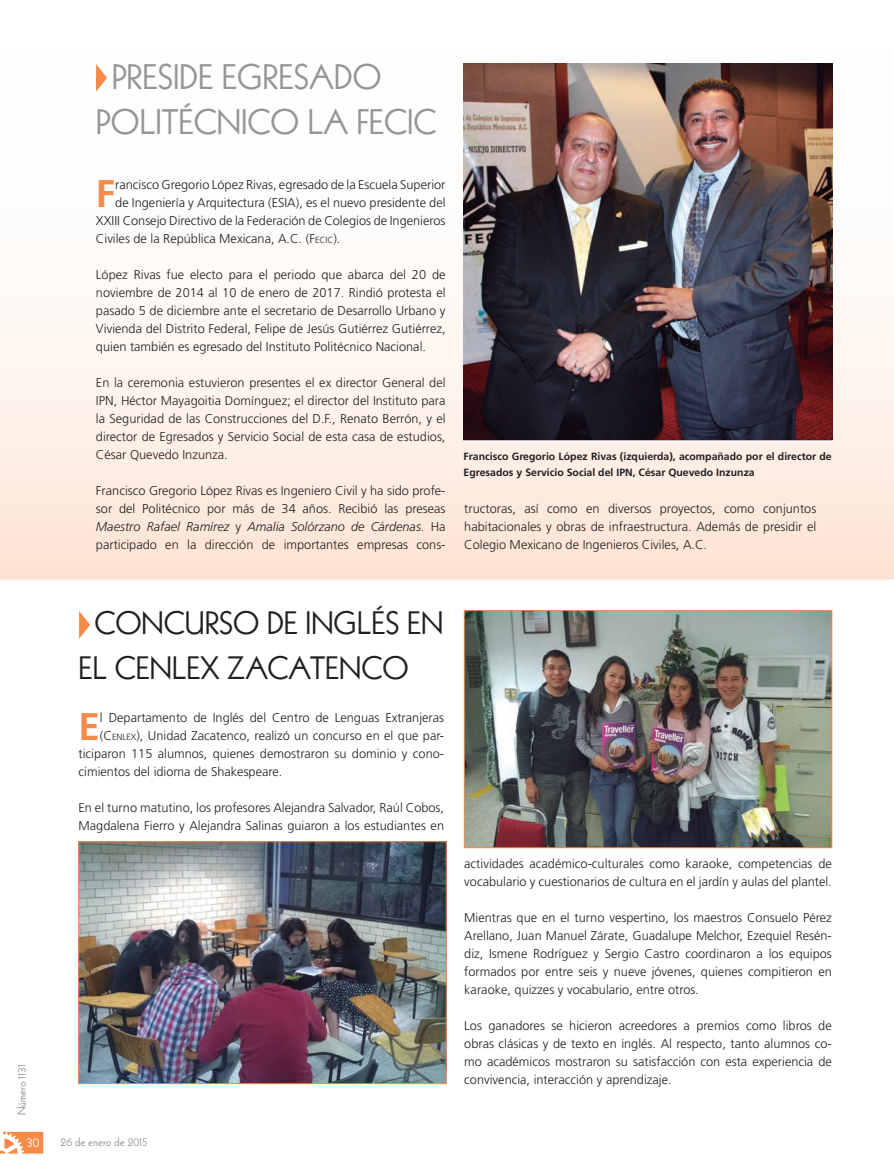
<style>
.page{position:relative;width:894px;height:1170px;background:#fff}
.page>*{position:absolute;margin:0;border:0;box-sizing:border-box;transform-origin:0 0}
.t1{font:700 38.55px "Frutiger LT Std";color:#f68a49}
.t2{font:34.5px/45px "Kabel";color:#939598;text-align:center}
.t3{font:31.5px/45px "Kabel";color:#231f20}
.t4{font:13.5px "Kabel";color:#fff}
.t5{font:300 12.75px/18px "Frutiger LT Std";color:#231f20;text-align:justify}
.t6{font:12px "Kabel";color:#939598}
.t7{font:700 10.5px/16.5px "Frutiger LT Std";color:#231f20}
.s1{font-size:8.85px}
.s2{font-style:inherit}
.s3{font-style:italic}
</style>
<div class="page">
<svg style="left:0;top:1132px;width:43px;height:22px"></svg>
<svg style="left:0;top:63px;width:894px;height:517px"></svg>
<svg style="left:96px;top:64px;width:11px;height:28px"></svg>
<img style="left:463px;top:63px;width:369px;height:377px">
<svg style="left:79px;top:611px;width:11px;height:28px"></svg>
<img style="left:80px;top:843px;width:364px;height:239px">
<div style="left:78px;top:841px;width:368px;height:243px;border:1px solid #f68a49"></div>
<img style="left:466px;top:612px;width:364px;height:234px">
<div style="left:464px;top:610px;width:368px;height:238px;border:1px solid #f68a49"></div>
<h2 class="t2" style="left:96px;top:55px;width:291px">PRESIDE EGRESADO<br>POLITÉCNICO LA FECIC</h2>
<h1 class="t1" style="left:96px;top:171px;width:21px">F</h1>
<p class="t5" style="left:115px;top:175px;width:332px">rancisco Gregorio López Rivas, egresado de la Escuela Superior</p>
<p class="t5" style="left:115px;top:193px;width:332px">de Ingeniería y Arquitectura (ESIA), es el nuevo presidente del</p>
<p class="t5" style="left:96px;top:211px;width:351px">XXIII Consejo Directivo de la Federación de Colegios de Ingenieros</p>
<p class="t5" style="left:96px;top:229px;width:246px">Civiles de la República Mexicana, A.C. (F<span class="s1">ECIC</span><span class="s2">)</span>.</p>
<p class="t5" style="left:96px;top:265px;width:351px">López Rivas fue electo para el periodo que abarca del 20 de noviembre de 2014 al 10 de enero de 2017. Rindió protesta el pasado 5 de diciembre ante el secretario de Desarrollo Urbano y Vivienda del Distrito Federal, Felipe de Jesús Gutiérrez Gutiérrez, quien también es egresado del Instituto Politécnico Nacional.</p>
<p class="t5" style="left:96px;top:373px;width:351px">En la ceremonia estuvieron presentes el ex director General del IPN, Héctor Mayagoitia Domínguez; el director del Instituto para la Seguridad de las Construcciones del D.F., Renato Berrón, y el director de Egresados y Servicio Social de esta casa de estudios, César Quevedo Inzunza.</p>
<p class="t5" style="left:96px;top:481px;width:351px">Francisco Gregorio López Rivas es Ingeniero Civil y ha sido profe&shy;sor del Politécnico por más de 34 años. Recibió las preseas <span class="s3">Maestro Rafael Ramírez</span> y <span class="s3">Amalia Solórzano de Cárdenas</span>. Ha participado en la dirección de importantes empresas cons-</p>
<p class="t7" style="left:463px;top:448px;width:369px">Francisco Gregorio López Rivas (izquierda), acompañado por el director de<br>Egresados y Servicio Social del IPN, César Quevedo Inzunza</p>
<p class="t5" style="left:464px;top:499px;width:353px">tructoras, así como en diversos proyectos, como conjuntos habitacionales y obras de infraestructura. Además de presidir el Colegio Mexicano de Ingenieros Civiles, A.C.</p>
<p class="t6" style="left:15px;top:1115px;width:53px;rotate:-90deg">NÚMERO 1131</p>
<p class="t4" style="left:26px;top:1135px;width:14px">30</p>
<h3 class="t3" style="left:79px;top:601px;width:366px;text-indent:16px">CONCURSO DE INGLÉS EN<br>EL CENLEX ZACATENCO</h3>
<h1 class="t1" style="left:79px;top:704px;width:23px">E</h1>
<p class="t5" style="left:100px;top:709px;width:346px">l Departamento de Inglés del Centro de Lenguas Extranjeras</p>
<p class="t5" style="left:100px;top:727px;width:346px">(C<span class="s1">ENLEX</span>), Unidad Zacatenco, realizó un concurso en el que par-</p>
<p class="t5" style="left:79px;top:745px;width:366px">ticiparon 115 alumnos, quienes demostraron su dominio y cono-</p>
<p class="t5" style="left:79px;top:763px;width:205px">cimientos del idioma de Shakespeare.</p>
<p class="t5" style="left:79px;top:799px;width:367px">En el turno matutino, los profesores Alejandra Salvador, Raúl Cobos,<br>Magdalena Fierro y Alejandra Salinas guiaron a los estudiantes en</p>
<p class="t6" style="left:61px;top:1135px;width:89px">26 DE ENERO DE 2015</p>
<p class="t5" style="left:464px;top:855px;width:369px">actividades académico-culturales como karaoke, competencias de vocabulario y cuestionarios de cultura en el jardín y aulas del plantel.</p>
<p class="t5" style="left:464px;top:909px;width:369px">Mientras que en el turno vespertino, los maestros Consuelo Pérez Arellano, Juan Manuel Zárate, Guadalupe Melchor, Ezequiel Resén&shy;diz, Ismene Rodríguez y Sergio Castro coordinaron a los equipos formados por entre seis y nueve jóvenes, quienes compitieron en karaoke, quizzes y vocabulario, entre otros.</p>
<p class="t5" style="left:464px;top:1017px;width:369px">Los ganadores se hicieron acreedores a premios como libros de obras clásicas y de texto en inglés. Al respecto, tanto alumnos co&shy;mo académicos mostraron su satisfacción con esta experiencia de convivencia, interacción y aprendizaje.</p>
</div>
